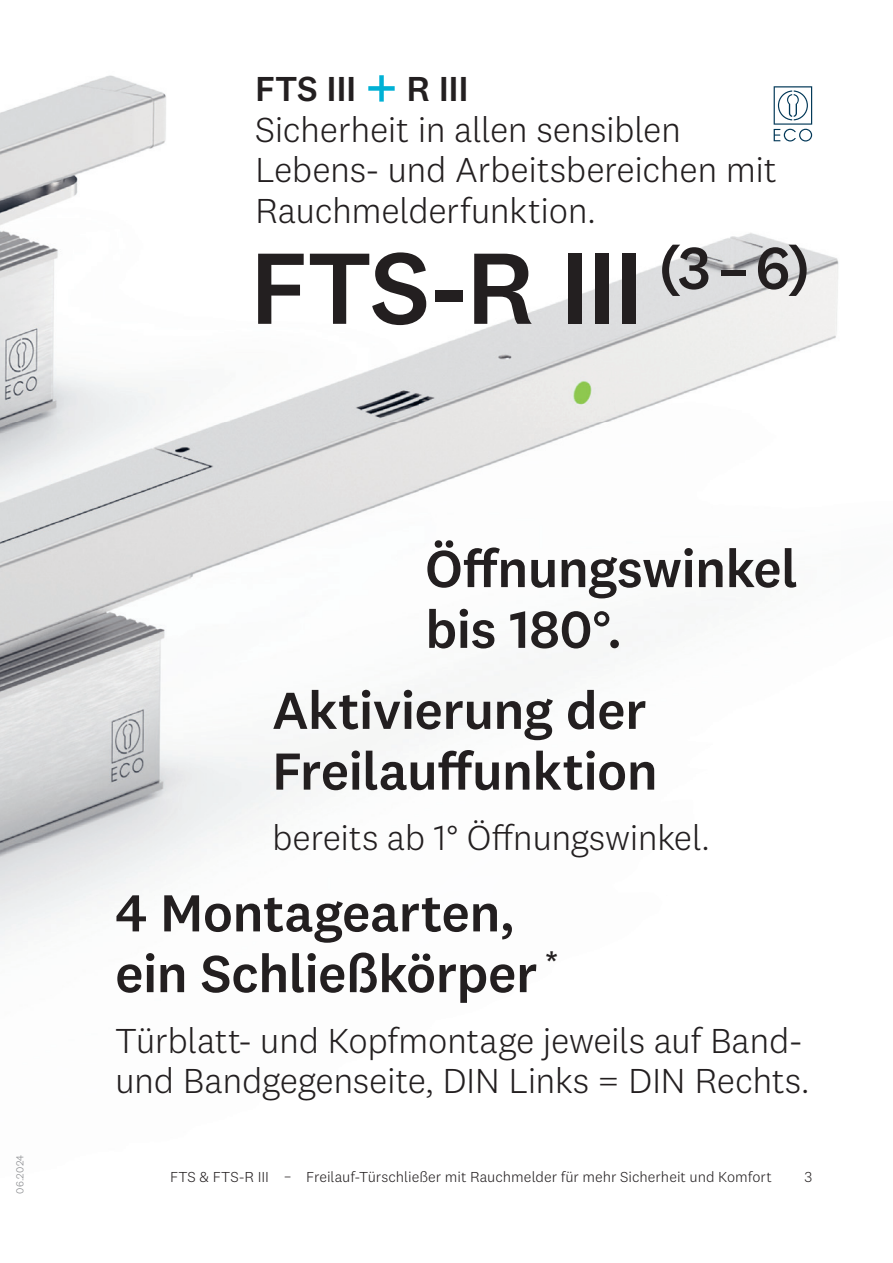
<style>
.page{position:relative;width:893px;height:1263px;background:#fff}
.page>*{position:absolute;margin:0;border:0;box-sizing:border-box;transform-origin:0 0}
.t1{font:500 105px "National 2";letter-spacing:-.025em;color:#231f20}
.t2{font:500 54px/60.8px "National 2";letter-spacing:-.015em;color:#231f20}
.t3{font:300 36px/40.5px "National 2";letter-spacing:-.01em;color:#231f20}
.t4{font:300 15px "National 2";color:#231f20}
.t5{font:300 10.5px "National 2";letter-spacing:.02em;color:#808285}
.s1{font-weight:500}
.s2{font-weight:500;font-size:54px;color:#00b1d5}
</style>
<div class="page">
<img style="left:0;top:422px;width:419px;height:421px">
<img style="left:419px;top:422px;width:201px;height:303px">
<img style="left:0;top:75px;width:419px;height:347px">
<img style="left:419px;top:86px;width:420px;height:336px">
<svg style="left:774px;top:86px;width:38px;height:56px"></svg>
<p class="t5" style="left:14px;top:1194px;width:40px;rotate:-90deg">06.2024</p>
<p class="t3" style="left:255px;top:68px;width:523px"><span class="s1">FTS III</span> <span class="s2">+</span> <span class="s1">R III<br></span>Sicherheit in allen sensiblen<br>Lebens- und Arbeitsbereichen mit<br>Rauchmelderfunktion.</p>
<h1 class="t1" style="left:250px;top:224px;width:562px">FTS-R III <sup>(3</sup> <sup>–</sup> <sup>6)</sup></h1>
<h2 class="t2" style="left:425px;top:538px;width:374px">Öffnungswinkel bis 180°.</h2>
<h2 class="t2" style="left:272px;top:679px;width:387px">Aktivierung der<br>Freilauffunktion</h2>
<p class="t3" style="left:272px;top:817px;width:439px">bereits ab 1° Öffnungswinkel.</p>
<h2 class="t2" style="left:115px;top:882px;width:445px">4 Montagearten, ein Schließkörper <sup>*</sup></h2>
<p class="t3" style="left:115px;top:1020px;width:696px">Türblatt- und Kopfmontage jeweils auf Band&shy;und Bandgegenseite, DIN Links = DIN Rechts.</p>
<p class="t4" style="left:170px;top:1168px;width:603px">FTS &amp; FTS-R III – Freilauf-Türschließer mit Rauchmelder für mehr Sicherheit und Komfort</p>
<p class="t4" style="left:804px;top:1168px;width:9px">3</p>
</div>
